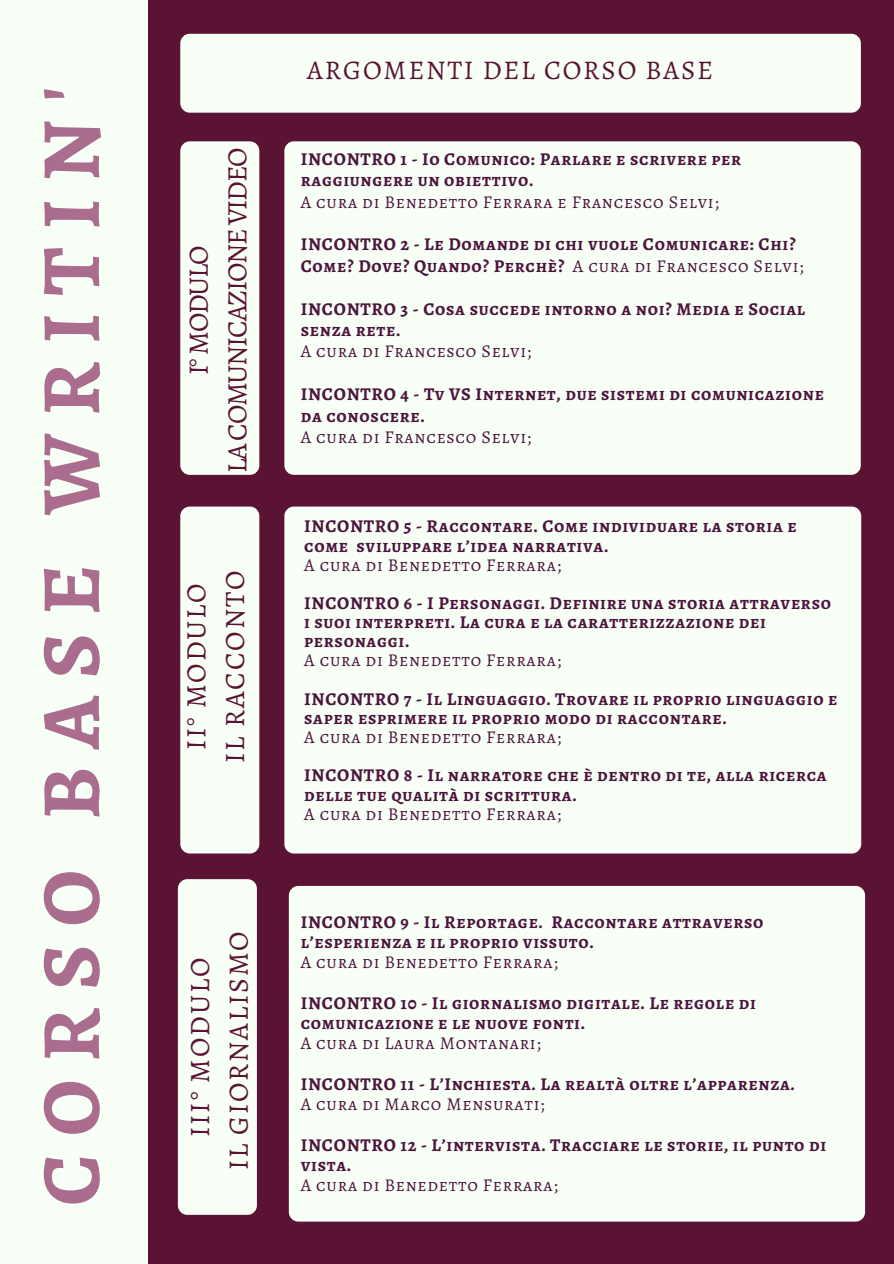
<style>
.page{position:relative;width:894px;height:1264px;background:#fff}
.page>*{position:absolute;margin:0;border:0;box-sizing:border-box;transform-origin:0 0}
.t1{font:700 84px "Alegreya SC";letter-spacing:.21em;color:#ab6d8d}
.t2{font:28.05px/38.5px "Alegreya SC";letter-spacing:.065em;color:#5b1334;text-align:center}
.t3{font:28.05px/38.5px "Alegreya SC";letter-spacing:-.045em;color:#5b1334;text-align:center}
.t4{font:27px "Alegreya SC";letter-spacing:.065em;color:#5b1334}
.t5{font:700 18px/19.2px "Alegreya SC";letter-spacing:.04em;color:#4d143d}
.t6{font:18px "Alegreya SC";letter-spacing:.04em;color:#4d143d}
.s1{font-weight:400}
</style>
<div class="page">
<div style="left:0;top:0;width:893px;height:1263px;background:#5b1334"></div>
<div style="left:0;top:0;width:147px;height:1263px;background:#f8fff7"></div>
<div style="left:180px;top:34px;width:680px;height:79px;background:#f8fff7;border-radius:9px"></div>
<div style="left:180px;top:141px;width:79px;height:334px;background:#f8fff7;border-radius:9px"></div>
<div style="left:180px;top:506px;width:79px;height:347px;background:#f8fff7;border-radius:9px"></div>
<div style="left:178px;top:879px;width:79px;height:335px;background:#f8fff7;border-radius:9px"></div>
<div style="left:284px;top:141px;width:576px;height:334px;background:#f8fff7;border-radius:9px"></div>
<div style="left:284px;top:506px;width:577px;height:347px;background:#f8fff7;border-radius:9px"></div>
<div style="left:289px;top:885px;width:575px;height:336px;background:#f8fff7;border-radius:9px"></div>
<h1 class="t1" style="left:13px;top:1205px;width:1120px;rotate:-90deg">CORSO BASE WRITIN'</h1>
<h2 class="t3" style="left:179px;top:473px;width:327px;rotate:-90deg">I°MODULO<br>LACOMUNICAZIONEVIDEO</h2>
<h2 class="t2" style="left:177px;top:762px;width:193px;rotate:-90deg">II° MODULO<br>IL RACCONTO</h2>
<h2 class="t2" style="left:180px;top:1170px;width:240px;rotate:-90deg">III° MODULO<br>IL GIORNALISMO</h2>
<h3 class="t4" style="left:307px;top:52px;width:407px">ARGOMENTI DEL CORSO BASE</h3>
<p class="t5" style="left:301px;top:148px;width:442px;line-height:21.5px">INCONTRO 1 - Io Comunico: Parlare e scrivere per raggiungere un obiettivo.</p>
<p class="t6" style="left:301px;top:189px;width:419px">A cura di Benedetto Ferrara e Francesco Selvi;</p>
<p class="t5" style="left:301px;top:233px;width:504px;line-height:21.5px">INCONTRO 2 - Le Domande di chi vuole Comunicare: Chi?<br>Come? Dove? Quando? Perchè? <span class="s1">A cura di Francesco Selvi;</span></p>
<p class="t5" style="left:301px;top:298px;width:506px;line-height:21.5px">INCONTRO 3 - Cosa succede intorno a noi? Media e Social senza rete.</p>
<p class="t6" style="left:301px;top:339px;width:232px">A cura di Francesco Selvi;</p>
<p class="t5" style="left:301px;top:383px;width:524px;line-height:21.5px">INCONTRO 4 - Tv VS Internet, due sistemi di comunicazione da conoscere.</p>
<p class="t6" style="left:301px;top:424px;width:232px">A cura di Francesco Selvi;</p>
<p class="t5" style="left:304px;top:517px;width:494px">INCONTRO 5 - Raccontare. Come individuare la storia e come sviluppare l’idea narrativa.</p>
<p class="t6" style="left:304px;top:552px;width:258px">A cura di Benedetto Ferrara;</p>
<p class="t5" style="left:304px;top:593px;width:528px">INCONTRO 6 - I Personaggi. Definire una storia attraverso i suoi interpreti. La cura e la caratterizzazione dei personaggi.</p>
<p class="t6" style="left:304px;top:648px;width:258px">A cura di Benedetto Ferrara;</p>
<p class="t5" style="left:304px;top:689px;width:534px">INCONTRO 7 - Il Linguaggio. Trovare il proprio linguaggio e saper esprimere il proprio modo di raccontare.</p>
<p class="t6" style="left:304px;top:724px;width:258px">A cura di Benedetto Ferrara;</p>
<p class="t5" style="left:304px;top:765px;width:524px">INCONTRO 8 - Il narratore che è dentro di te, alla ricerca delle tue qualità di scrittura.</p>
<p class="t6" style="left:304px;top:801px;width:258px">A cura di Benedetto Ferrara;</p>
<p class="t5" style="left:301px;top:911px;width:464px;line-height:20.2px">INCONTRO 9 - Il Reportage. Raccontare attraverso l’esperienza e il proprio vissuto.</p>
<p class="t6" style="left:301px;top:949px;width:258px">A cura di Benedetto Ferrara;</p>
<p class="t5" style="left:301px;top:992px;width:456px;line-height:20.2px">INCONTRO 10 - Il giornalismo digitale. Le regole di comunicazione e le nuove fonti.</p>
<p class="t6" style="left:301px;top:1030px;width:241px">A cura di Laura Montanari;</p>
<p class="t5" style="left:301px;top:1074px;width:495px">INCONTRO 11 - L’Inchiesta. La realtà oltre l’apparenza.</p>
<p class="t6" style="left:301px;top:1091px;width:245px">A cura di Marco Mensurati;</p>
<p class="t5" style="left:301px;top:1134px;width:527px;line-height:20.2px">INCONTRO 12 - L’intervista. Tracciare le storie, il punto di vista.</p>
<p class="t6" style="left:301px;top:1172px;width:258px">A cura di Benedetto Ferrara;</p>
</div>
